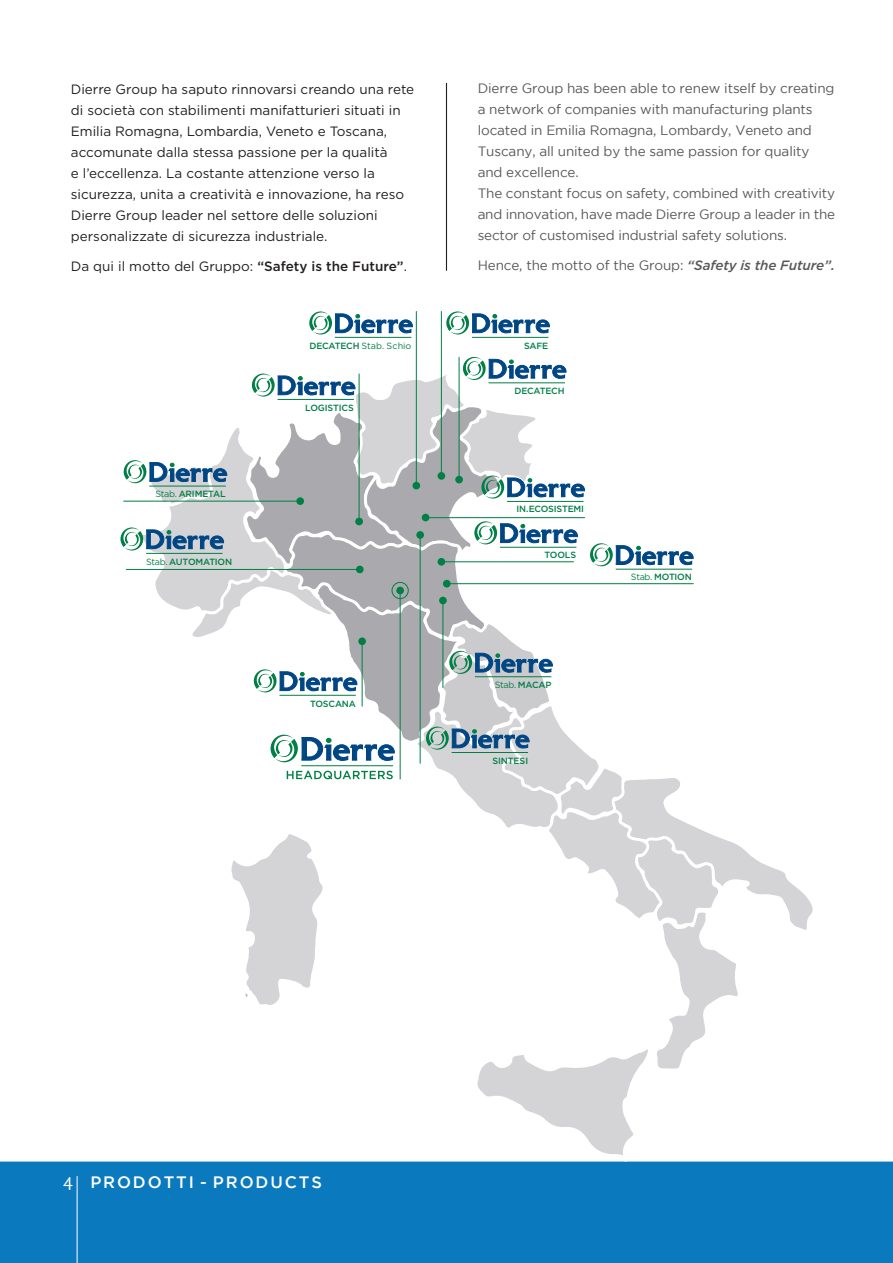
<style>
.page{position:relative;width:893px;height:1263px;background:#fff}
.page>*{position:absolute;margin:0;border:0;box-sizing:border-box;transform-origin:0 0}
.t1{font:500 16.5px "Gotham";letter-spacing:.115em;color:#fff}
.t2{font:13.5px/21px "Gotham";color:#231f20}
.t3{font:13.5px/21px "Gotham";letter-spacing:-.01em;color:#57585a}
.t4{font:500 9px "Gotham";letter-spacing:-.02em;color:#007f46}
.t5{font:9px "Gotham";letter-spacing:.005em;color:#007f46}
.s1{font-weight:500}
.s2{font-weight:500;font-style:italic}
.s3{font-weight:400}
.s4{font-style:inherit}
.s5{font-family:"PT Sans";font-weight:400;font-size:18px}
</style>
<div class="page">
<div style="left:0;top:1161px;width:893px;height:102px;background:#0b79be"></div>
<hr style="left:77px;top:1176px;width:1px;height:87px;background:#fff">
<hr style="left:446px;top:83px;width:1px;height:188px;background:#231f20">
<hr style="left:335px;top:337px;width:76px;height:1px;background:#007f46">
<svg style="left:309px;top:311px;width:104px;height:23px"></svg>
<hr style="left:472px;top:337px;width:76px;height:1px;background:#007f46">
<svg style="left:446px;top:311px;width:104px;height:23px"></svg>
<hr style="left:416px;top:311px;width:1px;height:177px;background:#007f46">
<hr style="left:441px;top:311px;width:1px;height:166px;background:#007f46">
<svg style="left:120px;top:357px;width:695px;height:805px"></svg>
<hr style="left:359px;top:374px;width:1px;height:150px;background:#007f46">
<div style="left:355px;top:518px;width:8px;height:7px;background:#007f46;border-radius:50%"></div>
<p class="t2" style="left:71px;top:78px;width:345px">Dierre Group ha saputo rinnovarsi creando una rete di società con stabilimenti manifatturieri situati in Emilia Romagna, Lombardia, Veneto e Toscana, accomunate dalla stessa passione per la qualità<br>e l’eccellenza. La costante attenzione verso la sicurezza, unita a creatività e innovazione, ha reso Dierre Group leader nel settore delle soluzioni personalizzate di sicurezza industriale.</p>
<p class="t2" style="left:71px;top:255px;width:338px">Da qui il motto del Gruppo: <span class="s1">“Safety is the Future”</span>.</p>
<p class="t3" style="left:478px;top:77px;width:358px">Dierre Group has been able to renew itself by creating a network of companies with manufacturing plants located in Emilia Romagna, Lombardy, Veneto and Tuscany, all united by the same passion for quality and excellence.</p>
<p class="t3" style="left:478px;top:182px;width:359px;text-align:justify">The constant focus on safety, combined with creativity and innovation, have made Dierre Group a leader in the sector of customised industrial safety solutions.</p>
<p class="t3" style="left:478px;top:254px;width:359px">Hence, the motto of the Group: <span class="s2">“Safety is the Future”.</span></p>
<p class="t5" style="left:309px;top:340px;width:103px"><span class="s1">DECATECH</span> Stab. Schio</p>
<p class="t4" style="left:524px;top:340px;width:26px">SAFE</p>
<p class="t4" style="left:514px;top:385px;width:52px">DECATECH</p>
<p class="t4" style="left:156px;top:488px;width:72px"><span class="s3">Stab.</span> ARIMETAL</p>
<p class="t4" style="left:146px;top:555px;width:88px"><span class="s3">Stab.</span> AUTOMATION</p>
<p class="t4" style="left:305px;top:402px;width:50px">LOGISTICS</p>
<p class="t4" style="left:310px;top:697px;width:47px">TOSCANA</p>
<p class="t4" style="left:516px;top:503px;width:69px"><span class="s4">IN.</span>ECOSISTEMI</p>
<p class="t4" style="left:544px;top:549px;width:33px">TOOLS</p>
<p class="t5" style="left:495px;top:679px;width:58px">Stab. <span class="s1">MACAP</span></p>
<p class="t4" style="left:492px;top:755px;width:37px">SINTESI</p>
<p class="t4" style="left:631px;top:571px;width:62px"><span class="s3">Stab.</span> MOTION</p>
<p class="t1" style="left:63px;top:1173px;width:260px"><span class="s5">4</span> PRODOTTI - PRODUCTS</p>
</div>
